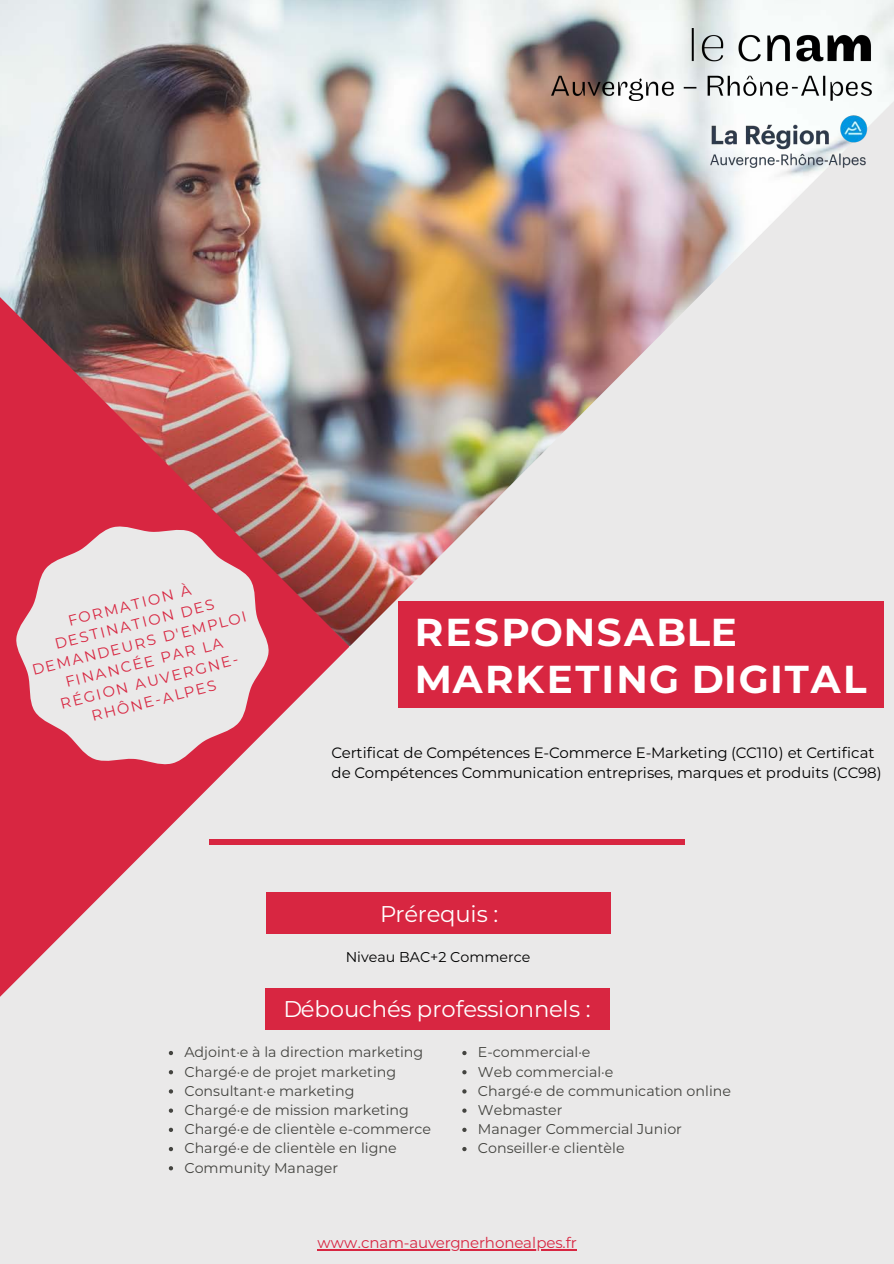
<style>
.page{position:relative;width:894px;height:1264px;background:#fff}
.page>*{position:absolute;margin:0;border:0;box-sizing:border-box;transform-origin:0 0}
.t1{font:700 38.85px/47.4px "Montserrat";letter-spacing:.05em;color:#fff}
.t2{font:22.8px "Montserrat";letter-spacing:-.01em;color:#fff}
.t3{font:15px/20.2px "Montserrat";letter-spacing:-.005em;color:#000}
.t4{font:15px "Montserrat";letter-spacing:-.005em;color:#d82641}
.t5{font:14.7px/19.6px "Montserrat";color:#d82641;text-align:center}
.t6{font:14.25px "Montserrat";color:#444440}
.t7{font:14.25px "Montserrat";color:#000}
</style>
<div class="page">
<img style="left:0;top:0;width:893px;height:1263px">
<div style="left:209px;top:839px;width:476px;height:5px;background:#d82641"></div>
<svg style="left:0;top:497px;width:293px;height:296px;background:#df97a1"></svg>
<img style="left:551px;top:28px;width:320px;height:72px">
<div style="left:398px;top:602px;width:485px;height:106px;background:#d82641"></div>
<div style="left:266px;top:892px;width:344px;height:41px;background:#d82641"></div>
<div style="left:265px;top:987px;width:344px;height:42px;background:#d82641"></div>
<svg style="left:169px;top:1050px;width:4px;height:5px"></svg>
<svg style="left:169px;top:1070px;width:4px;height:4px"></svg>
<svg style="left:169px;top:1089px;width:4px;height:4px"></svg>
<svg style="left:169px;top:1108px;width:4px;height:4px"></svg>
<svg style="left:169px;top:1127px;width:4px;height:4px"></svg>
<svg style="left:169px;top:1146px;width:4px;height:5px"></svg>
<svg style="left:169px;top:1166px;width:4px;height:4px"></svg>
<svg style="left:462px;top:1050px;width:4px;height:5px"></svg>
<svg style="left:462px;top:1070px;width:4px;height:4px"></svg>
<svg style="left:462px;top:1089px;width:4px;height:4px"></svg>
<svg style="left:462px;top:1108px;width:4px;height:4px"></svg>
<svg style="left:462px;top:1127px;width:4px;height:4px"></svg>
<svg style="left:462px;top:1146px;width:4px;height:5px"></svg>
<img style="left:684px;top:89px;width:207px;height:104px">
<hr style="left:317px;top:1249px;width:259px;height:1px;background:#d82641">
<p class="t5" style="left:21px;top:621px;width:222px;rotate:-14deg">FORMATION À<br>DESTINATION DES<br>DEMANDEURS D'EMPLOI<br>FINANCÉE PAR LA<br>RÉGION AUVERGNE-<br>RHÔNE-ALPES</p>
<p class="t1" style="left:415px;top:606px;width:453px">RESPONSABLE<br>MARKETING DIGITAL</p>
<p class="t3" style="left:331px;top:742px;width:551px">Certificat de Compétences E-Commerce E-Marketing (CC110) et Certificat de Compétences Communication entreprises, marques et produits (CC98)</p>
<p class="t2" style="left:380px;top:897px;width:120px">Prérequis :</p>
<p class="t7" style="left:345px;top:947px;width:186px">Niveau BAC+2 Commerce</p>
<p class="t2" style="left:283px;top:993px;width:309px">Débouchés professionnels :</p>
<p class="t6" style="left:184px;top:1042px;width:240px">Adjoint·e à la direction marketing</p>
<p class="t6" style="left:184px;top:1061px;width:213px">Chargé·e de projet marketing</p>
<p class="t6" style="left:184px;top:1080px;width:171px">Consultant·e marketing</p>
<p class="t6" style="left:184px;top:1100px;width:226px">Chargé·e de mission marketing</p>
<p class="t6" style="left:184px;top:1119px;width:248px">Chargé·e de clientèle e-commerce</p>
<p class="t6" style="left:184px;top:1138px;width:214px">Chargé·e de clientèle en ligne</p>
<p class="t6" style="left:184px;top:1157px;width:155px">Community Manager</p>
<p class="t6" style="left:478px;top:1042px;width:114px">E-commercial·e</p>
<p class="t6" style="left:478px;top:1061px;width:137px">Web commercial·e</p>
<p class="t6" style="left:478px;top:1080px;width:254px">Chargé·e de communication online</p>
<p class="t6" style="left:478px;top:1100px;width:86px">Webmaster</p>
<p class="t6" style="left:478px;top:1119px;width:205px">Manager Commercial Junior</p>
<p class="t6" style="left:478px;top:1138px;width:148px">Conseiller·e clientèle</p>
<p class="t4" style="left:317px;top:1232px;width:261px">www.cnam-auvergnerhonealpes.fr</p>
</div>
